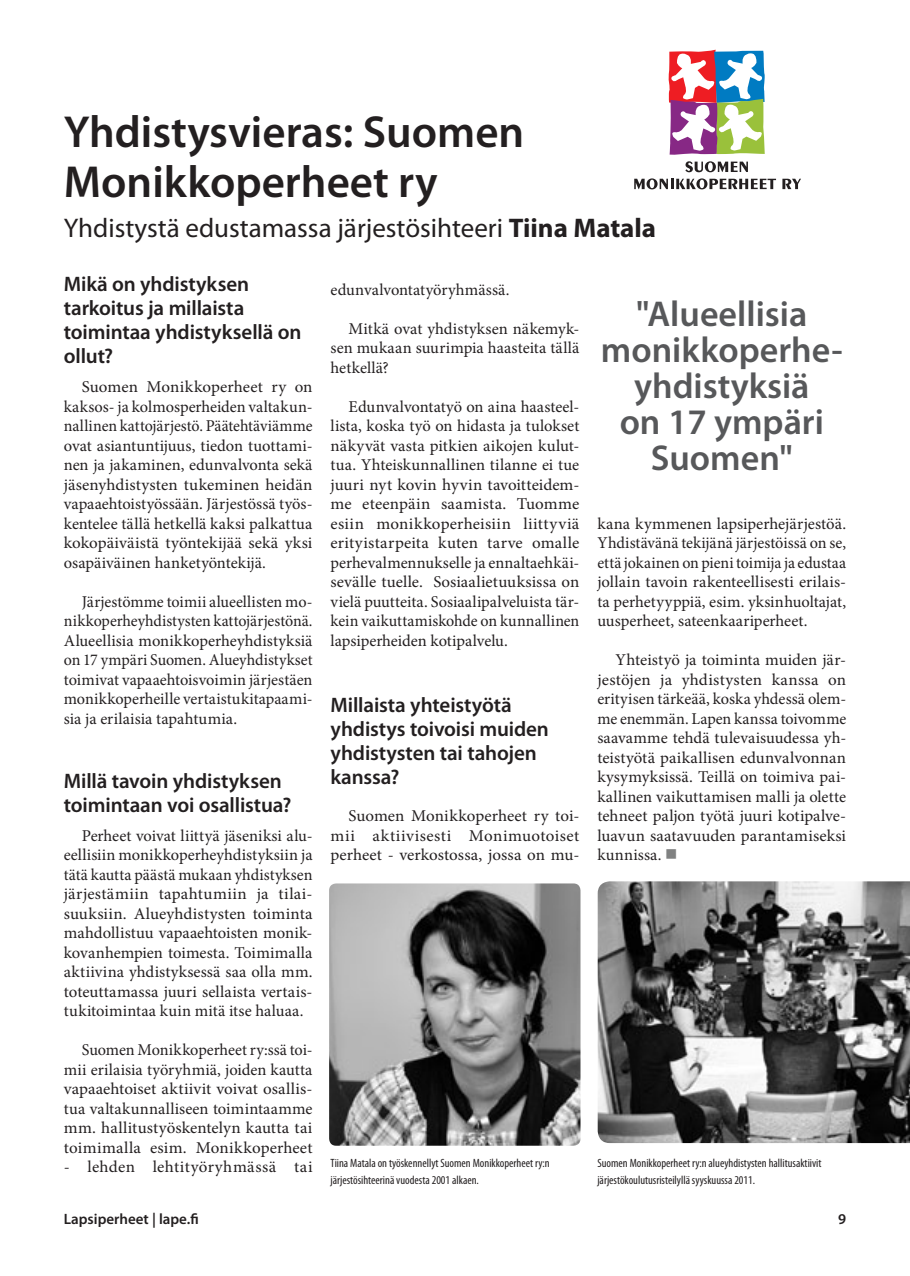
<style>
.page{position:relative;width:910px;height:1276px;background:#fff}
.page>*{position:absolute;margin:0;border:0;box-sizing:border-box;transform-origin:0 0}
.t1{font:600 45px/49.5px "Myriad Pro";color:#231f20}
.t2{font:600 36px/36px "Myriad Pro";color:#57585a;text-align:center}
.t3{font:27px "Myriad Pro";color:#231f20}
.t4{font:600 21px/24px "Myriad Pro";letter-spacing:-.005em;color:#231f20}
.t5{font:16.5px/19.5px "Minion Pro";letter-spacing:.005em;color:#231f20;text-align:justify}
.t6{font:600 15px "Myriad Pro";color:#231f20}
.t7{font:condensed 12px/16.5px "Myriad Pro";color:#231f20}
.s1{font-weight:700}
.s2{color:#808181}
</style>
<div class="page">
<svg style="left:668px;top:50px;width:97px;height:105px"></svg>
<svg style="left:685px;top:161px;width:63px;height:11px"></svg>
<svg style="left:634px;top:178px;width:142px;height:11px"></svg>
<svg style="left:782px;top:179px;width:19px;height:10px"></svg>
<img style="left:330px;top:885px;width:249px;height:259px">
<div style="left:325px;top:880px;width:259px;height:269px;border:4px solid #fff;border-radius:9px"></div>
<svg style="left:597px;top:881px;width:313px;height:263px;background:#6c6c6c"></svg>
<h1 class="t1" style="left:64px;top:106px;width:462px">Yhdistysvieras: Suomen<br>Monikkoperheet ry</h1>
<h3 class="t3" style="left:64px;top:211px;width:594px">Yhdistystä edustamassa järjestösihteeri <span class="s1">Tiina Matala</span></h3>
<p class="t4" style="left:64px;top:271px;width:239px">Mikä on yhdistyksen tarkoitus ja millaista toimintaa yhdistyksellä on ollut?</p>
<p class="t5" style="left:64px;top:377px;width:250px;text-indent:18px">Suomen Monikkoperheet ry on kaksos- ja kolmosperheiden valtakun&shy;nallinen kattojärjestö. Päätehtäviämme ovat asiantuntijuus, tiedon tuottami&shy;nen ja jakaminen, edunvalvonta sekä jäsenyhdistysten tukeminen heidän vapaaehtoistyössään. Järjestössä työs&shy;kentelee tällä hetkellä kaksi palkattua kokopäiväistä työntekijää sekä yksi osapäiväinen hanketyöntekijä.</p>
<p class="t5" style="left:64px;top:592px;width:250px;text-indent:18px">Järjestömme toimii alueellisten mo&shy;nikkoperheyhdistysten kattojärjestönä.<br>Alueellisia monikkoperheyhdistyksiä on 17 ympäri Suomen. Alueyhdistykset toimivat vapaaehtoisvoimin järjestäen monikkoperheille vertaistukitapaami&shy;sia ja erilaisia tapahtumia.</p>
<p class="t4" style="left:64px;top:768px;width:229px">Millä tavoin yhdistyksen toimintaan voi osallistua?</p>
<p class="t5" style="left:64px;top:826px;width:250px;text-indent:18px">Perheet voivat liittyä jäseniksi alu&shy;eellisiin monikkoperheyhdistyksiin ja tätä kautta päästä mukaan yhdistyksen järjestämiin tapahtumiin ja tilai&shy;suuksiin. Alueyhdistysten toiminta mahdollistuu vapaaehtoisten monik&shy;kovanhempien toimesta. Toimimalla aktiivina yhdistyksessä saa olla mm. toteuttamassa juuri sellaista vertais&shy;tukitoimintaa kuin mitä itse haluaa.</p>
<p class="t5" style="left:64px;top:1040px;width:250px;text-indent:18px">Suomen Monikkoperheet ry:ssä toi&shy;mii erilaisia työryhmiä, joiden kautta vapaaehtoiset aktiivit voivat osallis&shy;tua valtakunnalliseen toimintaamme mm. hallitustyöskentelyn kautta tai toimimalla esim. Monikkoperheet</p>
<p class="t5" style="left:64px;top:1157px;width:250px">- lehden lehtityöryhmässä tai</p>
<p class="t5" style="left:331px;top:280px;width:180px">edunvalvontatyöryhmässä.</p>
<p class="t5" style="left:331px;top:319px;width:250px;text-indent:18px">Mitkä ovat yhdistyksen näkemyk&shy;sen mukaan suurimpia haasteita tällä hetkellä?</p>
<p class="t5" style="left:331px;top:397px;width:250px;text-indent:18px">Edunvalvontatyö on aina haasteel&shy;lista, koska työ on hidasta ja tulokset näkyvät vasta pitkien aikojen kulut&shy;tua. Yhteiskunnallinen tilanne ei tue juuri nyt kovin hyvin tavoitteidem&shy;me eteenpäin saamista. Tuomme esiin monikkoperheisiin liittyviä erityistarpeita kuten tarve omalle perhevalmennukselle ja ennaltaehkäi&shy;sevälle tuelle. Sosiaalietuuksissa on vielä puutteita. Sosiaalipalveluista tär&shy;kein vaikuttamiskohde on kunnallinen lapsiperheiden kotipalvelu.</p>
<p class="t4" style="left:331px;top:692px;width:220px">Millaista yhteistyötä yhdistys toivoisi muiden yhdistysten tai tahojen kanssa?</p>
<p class="t5" style="left:331px;top:806px;width:250px;text-indent:18px">Suomen Monikkoperheet ry toi&shy;mii aktiivisesti Monimuotoiset perheet - verkostossa, jossa on mu-</p>
<p class="t7" style="left:331px;top:1155px;width:221px">Tiina Matala on työskennellyt Suomen Monikkoperheet ry:n järjestösihteerinä vuodesta 2001 alkaen.</p>
<h2 class="t2" style="left:601px;top:294px;width:243px">"Alueellisia monikkoperhe&shy;yhdistyksiä<br>on 17 ympäri<br>Suomen"</h2>
<p class="t5" style="left:597px;top:514px;width:250px">kana kymmenen lapsiperhejärjestöä.<br>Yhdistävänä tekijänä järjestöissä on se, että jokainen on pieni toimija ja edustaa jollain tavoin rakenteellisesti erilais&shy;ta perhetyyppiä, esim. yksinhuoltajat, uusperheet, sateenkaariperheet.</p>
<p class="t5" style="left:597px;top:650px;width:250px;text-indent:18px">Yhteistyö ja toiminta muiden jär&shy;jestöjen ja yhdistysten kanssa on erityisen tärkeää, koska yhdessä olem&shy;me enemmän. Lapen kanssa toivomme saavamme tehdä tulevaisuudessa yh&shy;teistyötä paikallisen edunvalvonnan kysymyksissä. Teillä on toimiva pai&shy;kallinen vaikuttamisen malli ja olette tehneet paljon työtä juuri kotipalve&shy;luavun saatavuuden parantamiseksi kunnissa. <span class="s2">■</span></p>
<p class="t7" style="left:597px;top:1155px;width:226px">Suomen Monikkoperheet ry:n alueyhdistysten hallitusaktiivit järjestökoulutusristeilyllä syyskuussa 2011.</p>
<p class="t6" style="left:64px;top:1209px;width:136px">Lapsiperheet | lape.fi</p>
<p class="t6" style="left:838px;top:1209px;width:10px">9</p>
</div>
